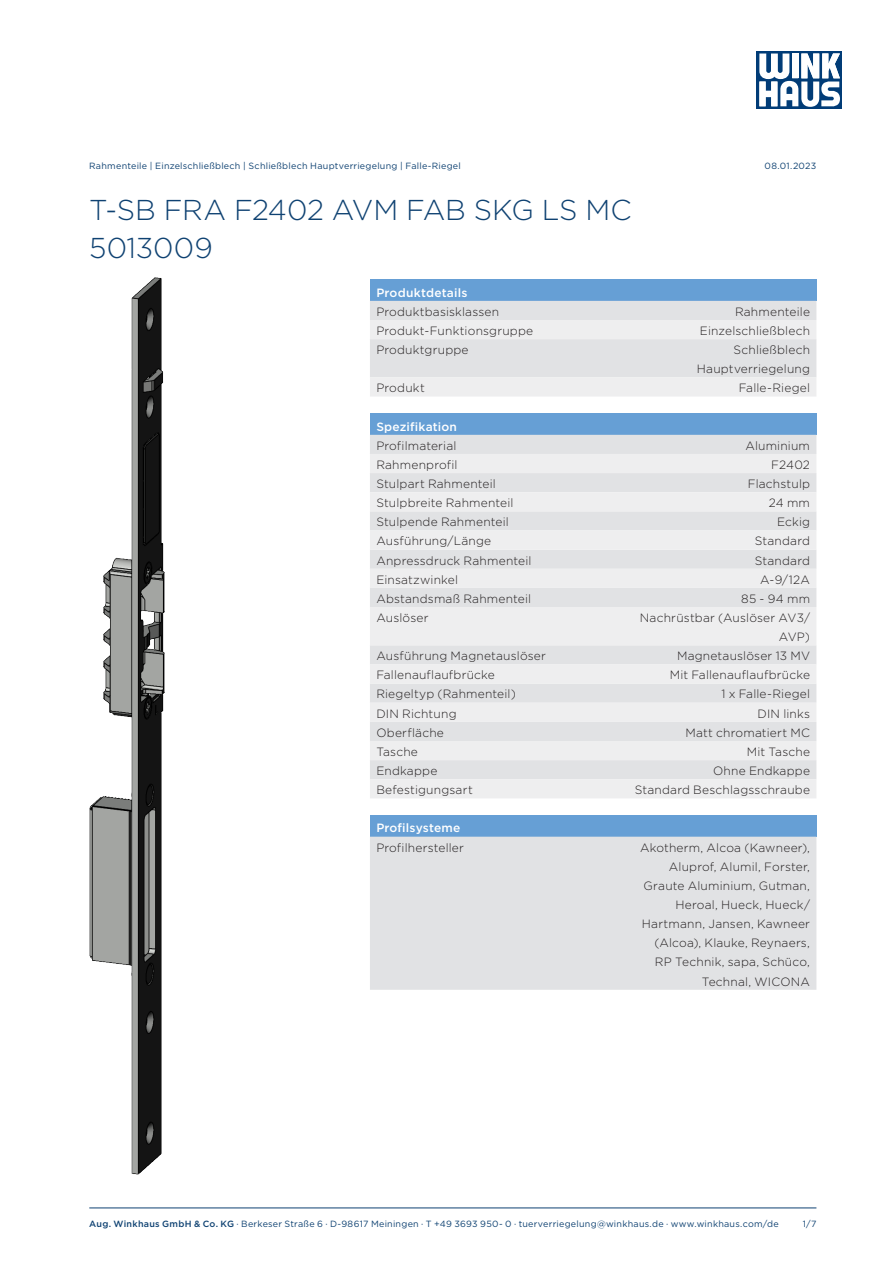
<style>
.page{position:relative;width:893px;height:1263px;background:#fff}
.page>*{position:absolute;margin:0;border:0;box-sizing:border-box;transform-origin:0 0}
.Headline{font:300 28.65px/38.2px "Gotham";letter-spacing:-.005em;color:#0f4272}
.Datenzelle_rechts{font:300 12px/19.2px "Gotham";letter-spacing:.015em;color:#231f20;text-align:right}
.Datenzelle_links{font:300 12px "Gotham";letter-spacing:.015em;color:#231f20}
.Headerzelle{font:500 12px "Gotham";letter-spacing:.015em;color:#fff}
.Fußzeile{font:9px "Gotham";letter-spacing:.025em;color:#0f4272}
.Kopfzeile{font:9px "Gotham";letter-spacing:.025em;color:#0f4272}
.s1{font-weight:500}
</style>
<div class="page">
<div style="left:757px;top:51px;width:85px;height:58px;background:#013c77"></div>
<svg style="left:759px;top:53px;width:81px;height:54px"></svg>
<hr style="left:89px;top:1208px;width:727px;height:1px;background:#0f4272">
<img style="left:89px;top:277px;width:75px;height:898px">
<div style="left:370px;top:280px;width:446px;height:21px;background:#669fd5"></div>
<svg style="left:370px;top:301px;width:446px;height:95px;background:#e6e6e8"></svg>
<div style="left:370px;top:414px;width:446px;height:21px;background:#669fd5"></div>
<div style="left:370px;top:435px;width:446px;height:19px;background:#e1e2e4"></div>
<svg style="left:370px;top:454px;width:446px;height:344px;background:#e8e8ea"></svg>
<div style="left:370px;top:815px;width:446px;height:22px;background:#669fd5"></div>
<div style="left:370px;top:837px;width:446px;height:153px;background:#e1e2e4"></div>
<p class="Kopfzeile" style="left:89px;top:160px;width:373px">Rahmenteile | Einzelschließblech | Schließblech Hauptverriegelung | Falle-Riegel</p>
<p class="Kopfzeile" style="left:764px;top:160px;width:53px">08.01.2023</p>
<p class="Headline" style="left:89px;top:190px;width:544px">T-SB FRA F2402 AVM FAB SKG LS MC<br>5013009</p>
<p class="Headerzelle" style="left:376px;top:284px;width:93px">Produktdetails</p>
<p class="Datenzelle_links" style="left:376px;top:304px;width:124px">Produktbasisklassen</p>
<p class="Datenzelle_rechts" style="left:735px;top:302px;width:76px">Rahmenteile</p>
<p class="Datenzelle_links" style="left:376px;top:323px;width:158px">Produkt-Funktionsgruppe</p>
<p class="Datenzelle_rechts" style="left:700px;top:321px;width:112px">Einzelschließblech</p>
<p class="Datenzelle_links" style="left:376px;top:342px;width:94px">Produktgruppe</p>
<p class="Datenzelle_rechts" style="left:697px;top:340px;width:115px">Schließblech<br>Hauptverriegelung</p>
<p class="Datenzelle_links" style="left:376px;top:380px;width:50px">Produkt</p>
<p class="Datenzelle_rechts" style="left:739px;top:378px;width:73px">Falle-Riegel</p>
<p class="Headerzelle" style="left:376px;top:418px;width:82px">Spezifikation</p>
<p class="Datenzelle_links" style="left:376px;top:438px;width:82px">Profilmaterial</p>
<p class="Datenzelle_rechts" style="left:745px;top:435px;width:66px">Aluminium</p>
<p class="Datenzelle_links" style="left:376px;top:457px;width:83px">Rahmenprofil</p>
<p class="Datenzelle_rechts" style="left:771px;top:455px;width:40px">F2402</p>
<p class="Datenzelle_links" style="left:376px;top:476px;width:121px">Stulpart Rahmenteil</p>
<p class="Datenzelle_rechts" style="left:748px;top:474px;width:64px">Flachstulp</p>
<p class="Datenzelle_links" style="left:376px;top:495px;width:139px">Stulpbreite Rahmenteil</p>
<p class="Datenzelle_rechts" style="left:769px;top:493px;width:43px">24 mm</p>
<p class="Datenzelle_links" style="left:376px;top:514px;width:134px">Stulpende Rahmenteil</p>
<p class="Datenzelle_rechts" style="left:777px;top:512px;width:34px">Eckig</p>
<p class="Datenzelle_links" style="left:376px;top:533px;width:116px">Ausführung/Länge</p>
<p class="Datenzelle_rechts" style="left:755px;top:531px;width:57px">Standard</p>
<p class="Datenzelle_links" style="left:376px;top:553px;width:157px">Anpressdruck Rahmenteil</p>
<p class="Datenzelle_rechts" style="left:755px;top:550px;width:57px">Standard</p>
<p class="Datenzelle_links" style="left:376px;top:572px;width:83px">Einsatzwinkel</p>
<p class="Datenzelle_rechts" style="left:760px;top:569px;width:52px">A-9/12A</p>
<p class="Datenzelle_links" style="left:376px;top:591px;width:156px">Abstandsmaß Rahmenteil</p>
<p class="Datenzelle_rechts" style="left:741px;top:589px;width:70px">85 - 94 mm</p>
<p class="Datenzelle_links" style="left:376px;top:610px;width:54px">Auslöser</p>
<p class="Datenzelle_rechts" style="left:640px;top:608px;width:172px">Nachrüstbar (Auslöser AV3/<br>AVP)</p>
<p class="Datenzelle_links" style="left:376px;top:648px;width:171px">Ausführung Magnetauslöser</p>
<p class="Datenzelle_rechts" style="left:677px;top:646px;width:135px">Magnetauslöser 13 MV</p>
<p class="Datenzelle_links" style="left:376px;top:667px;width:120px">Fallenauflaufbrücke</p>
<p class="Datenzelle_rechts" style="left:670px;top:665px;width:142px">Mit Fallenauflaufbrücke</p>
<p class="Datenzelle_links" style="left:376px;top:687px;width:141px">Riegeltyp (Rahmenteil)</p>
<p class="Datenzelle_rechts" style="left:721px;top:684px;width:90px">1 x Falle-Riegel</p>
<p class="Datenzelle_links" style="left:376px;top:706px;width:82px">DIN Richtung</p>
<p class="Datenzelle_rechts" style="left:757px;top:703px;width:54px">DIN links</p>
<p class="Datenzelle_links" style="left:376px;top:725px;width:69px">Oberfläche</p>
<p class="Datenzelle_rechts" style="left:685px;top:722px;width:126px">Matt chromatiert MC</p>
<p class="Datenzelle_links" style="left:376px;top:744px;width:43px">Tasche</p>
<p class="Datenzelle_rechts" style="left:747px;top:742px;width:65px">Mit Tasche</p>
<p class="Datenzelle_links" style="left:376px;top:763px;width:63px">Endkappe</p>
<p class="Datenzelle_rechts" style="left:713px;top:761px;width:99px">Ohne Endkappe</p>
<p class="Datenzelle_links" style="left:376px;top:782px;width:98px">Befestigungsart</p>
<p class="Datenzelle_rechts" style="left:635px;top:780px;width:177px">Standard Beschlagsschraube</p>
<p class="Headerzelle" style="left:376px;top:820px;width:86px">Profilsysteme</p>
<p class="Datenzelle_links" style="left:376px;top:840px;width:89px">Profilhersteller</p>
<p class="Datenzelle_rechts" style="left:640px;top:837px;width:171px">Akotherm, Alcoa (Kawneer),<br>Aluprof, Alumil, Forster,<br>Graute Aluminium, Gutman,<br>Heroal, Hueck, Hueck/<br>Hartmann, Jansen, Kawneer (Alcoa), Klauke, Reynaers,<br>RP Technik, sapa, Schüco,<br>Technal, WICONA</p>
<p class="Fußzeile" style="left:89px;top:1218px;width:691px"><span class="s1">Aug. Winkhaus GmbH &amp; Co. KG</span> ∙ Berkeser Straße 6 · D-98617 Meiningen · T +49 3693 950- 0 · tuerverriegelung@winkhaus.de · www.winkhaus.com/de</p>
<p class="Fußzeile" style="left:803px;top:1218px;width:15px">1/7</p>
</div>
